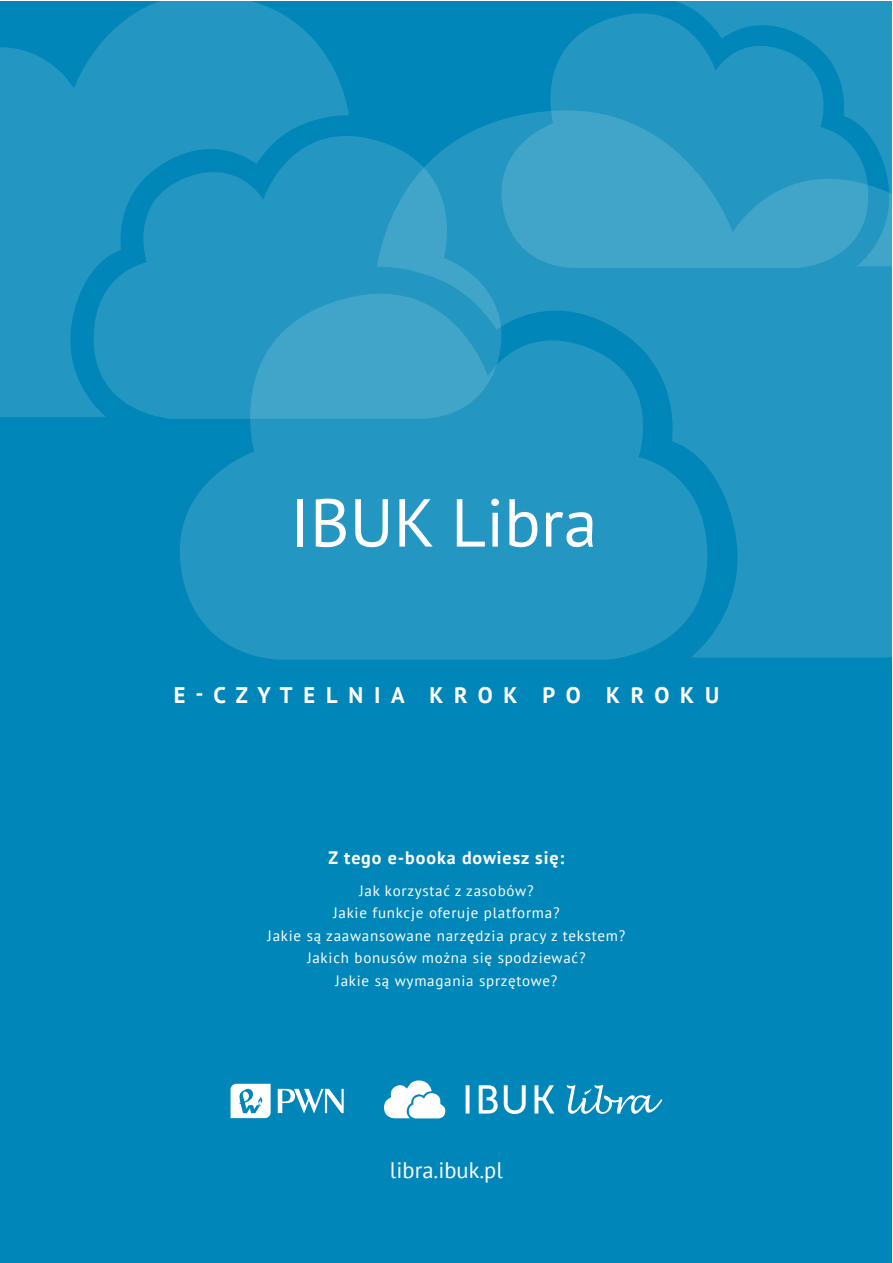
<style>
.page{position:relative;width:893px;height:1263px;background:#fff}
.page>*{position:absolute;margin:0;border:0;box-sizing:border-box;transform-origin:0 0}
.t1{font:67.65px "PT Sans";color:#fff}
.t2{font:700 22.5px "PT Sans";letter-spacing:.48em;color:#fff}
.t3{font:22.5px "PT Sans";color:#fff}
.t4{font:700 18px "PT Sans";letter-spacing:.05em;color:#fff}
.t5{font:15px/22.5px "PT Sans";letter-spacing:.05em;color:#fff;text-align:center}
</style>
<div class="page">
<div style="left:1px;top:1px;width:891px;height:1261px;background:#0086b8"></div>
<div style="left:869px;top:1px;width:23px;height:104px;background:#2396c1"></div>
<svg style="left:550px;top:1px;width:319px;height:104px;fill:#2396c1"></svg>
<svg style="left:0;top:1px;width:348px;height:418px;fill:#2396c1"></svg>
<svg style="left:93px;top:110px;width:284px;height:309px;fill:#2396c1"></svg>
<svg style="left:377px;top:105px;width:515px;height:553px;background:#2898c2"></svg>
<svg style="left:161px;top:261px;width:547px;height:399px;background:#2296c1"></svg>
<svg style="left:384px;top:1080px;width:278px;height:38px"></svg>
<svg style="left:278px;top:1089px;width:66px;height:24px"></svg>
<svg style="left:231px;top:1084px;width:40px;height:34px"></svg>
<h1 class="t1" style="left:290px;top:479px;width:309px">IBUK Libra</h1>
<h2 class="t2" style="left:174px;top:680px;width:547px">E-CZYTELNIA KROK PO KROKU</h2>
<p class="t4" style="left:329px;top:846px;width:237px">Z tego e-booka dowiesz się:</p>
<p class="t5" style="left:268px;top:879px;width:359px">Jak korzystać z zasobów?<br>Jakie funkcje oferuje platforma?<br>Jakie są zaawansowane narzędzia pracy z tekstem?<br>Jakich bonusów można się spodziewać?<br>Jakie są wymagania sprzętowe?</p>
<h2 class="t3" style="left:390px;top:1155px;width:115px">libra.ibuk.pl</h2>
</div>
